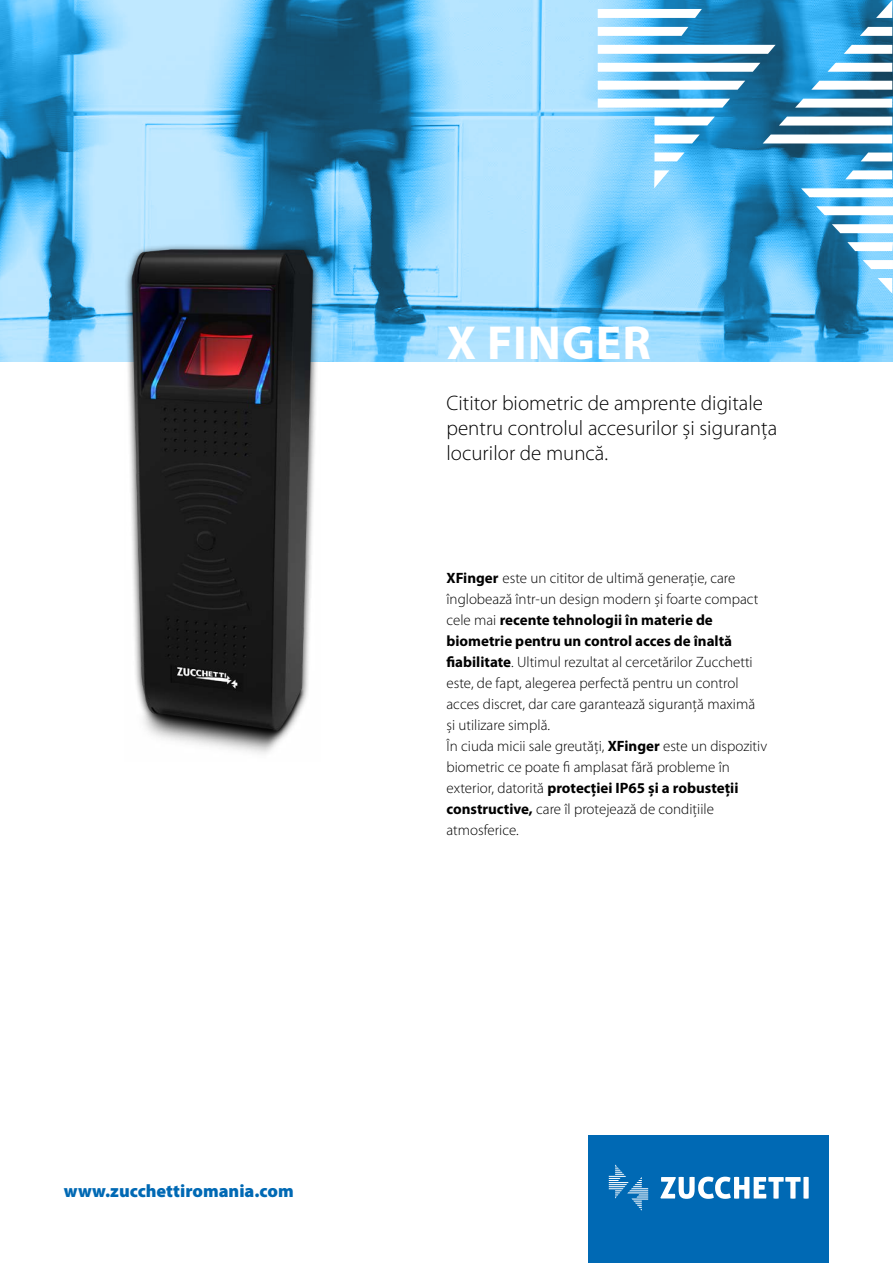
<style>
.page{position:relative;width:893px;height:1263px;background:#fff}
.page>*{position:absolute;margin:0;border:0;box-sizing:border-box;transform-origin:0 0}
.t1{font:700 48px "Myriad Pro";letter-spacing:.02em;color:#fff}
.t2{font:300 21px/25.2px "Myriad Pro";color:#000}
.t3{font:900 18px "Myriad Pro";color:#0069b4}
.t4{font:300 15px/21px "Myriad Pro";color:#000}
.s1{font-weight:700}
</style>
<div class="page">
<svg style="left:0;top:0;width:893px;height:361px;background:#67b3dd"></svg>
<div style="left:588px;top:1135px;width:241px;height:128px;background:#0069b4"></div>
<svg style="left:660px;top:1177px;width:149px;height:22px"></svg>
<svg style="left:609px;top:1164px;width:39px;height:47px"></svg>
<svg style="left:844px;top:45px;width:48px;height:9px"></svg>
<svg style="left:827px;top:63px;width:65px;height:9px"></svg>
<svg style="left:860px;top:27px;width:32px;height:9px"></svg>
<svg style="left:598px;top:45px;width:178px;height:9px"></svg>
<svg style="left:598px;top:27px;width:90px;height:9px"></svg>
<svg style="left:598px;top:81px;width:147px;height:9px"></svg>
<svg style="left:876px;top:0;width:16px;height:18px"></svg>
<svg style="left:654px;top:152px;width:30px;height:9px"></svg>
<svg style="left:811px;top:81px;width:81px;height:9px"></svg>
<svg style="left:845px;top:170px;width:47px;height:9px"></svg>
<svg style="left:861px;top:153px;width:31px;height:8px"></svg>
<svg style="left:763px;top:135px;width:129px;height:8px"></svg>
<svg style="left:795px;top:99px;width:97px;height:9px"></svg>
<svg style="left:779px;top:117px;width:113px;height:9px"></svg>
<svg style="left:598px;top:63px;width:162px;height:9px"></svg>
<svg style="left:654px;top:135px;width:46px;height:8px"></svg>
<svg style="left:598px;top:9px;width:104px;height:9px"></svg>
<svg style="left:654px;top:117px;width:61px;height:8px"></svg>
<svg style="left:598px;top:99px;width:132px;height:9px"></svg>
<svg style="left:654px;top:170px;width:15px;height:18px"></svg>
<svg style="left:801px;top:188px;width:92px;height:9px"></svg>
<svg style="left:832px;top:224px;width:61px;height:9px"></svg>
<svg style="left:878px;top:278px;width:14px;height:16px"></svg>
<svg style="left:863px;top:260px;width:30px;height:9px"></svg>
<svg style="left:847px;top:242px;width:46px;height:9px"></svg>
<svg style="left:816px;top:206px;width:77px;height:9px"></svg>
<img style="left:56px;top:228px;width:313px;height:526px">
<p class="t3" style="left:64px;top:1179px;width:231px">www.zucchettiromania.com</p>
<h1 class="t1" style="left:447px;top:312px;width:205px">X FINGER</h1>
<h2 class="t2" style="left:446px;top:390px;width:332px">Cititor biometric de amprente digitale pentru controlul accesurilor și siguranța locurilor de muncă.</h2>
<p class="t4" style="left:446px;top:567px;width:322px"><span class="s1">XFinger</span> este un cititor de ultimă generație, care înglobează într-un design modern și foarte compact cele mai <span class="s1">recente tehnologii în materie de biometrie pentru un control acces de înaltă fiabilitate</span>. Ultimul rezultat al cercetărilor Zucchetti este, de fapt, alegerea perfectă pentru un control acces discret, dar care garantează siguranță maximă și utilizare simplă.<br>În ciuda micii sale greutăți, <span class="s1">XFinger</span> este un dispozitiv biometric ce poate fi amplasat fără probleme în exterior, datorită <span class="s1">protecției IP65 și a robusteții constructive,</span> care îl protejează de condițiile atmosferice.</p>
</div>
